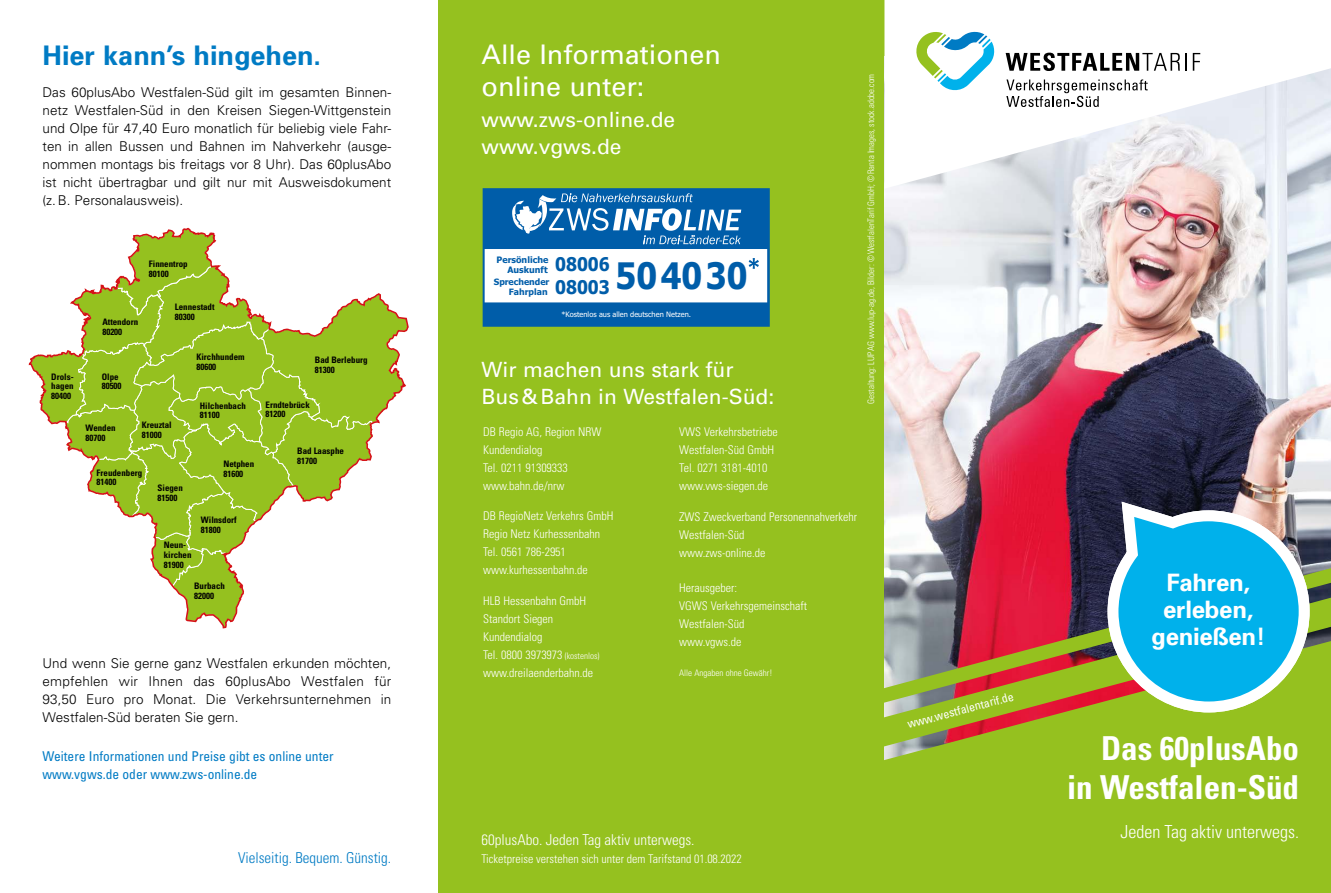
<style>
.page{position:relative;width:1331px;height:893px;background:#fff}
.page>*{position:absolute;margin:0;border:0;box-sizing:border-box;transform-origin:0 0}
.t1{font:700 36.6px "Tahoma";color:#005da9;scale:.89 1}
.t2{font:700 condensed 33px/39px "Univers";color:#fff;text-align:right}
.t3{font:27px/31.5px "Univers";color:#fff}
.t4{font:700 27px "Univers";color:#007bc4}
.t5{font:700 24px/27px "Univers";letter-spacing:-.01em;color:#fff;text-align:center}
.t6{font:21px/27px "Univers";color:#fff}
.t7{font:700 18.9px "Tahoma";color:#005da9;scale:.9 1}
.t8{font:300 condensed 18px "Univers";color:#fff}
.t9{font:300 condensed 15px "Univers";color:#fff}
.t10{font:300 condensed 15px "Univers";color:#007bc4}
.t11{font:300 13.5px/18px "Univers";color:#000;text-align:justify}
.t12{font:condensed 13.5px/18px "Univers";color:#007bc4}
.t13{font:300 condensed 12px/18px "Univers";color:#fff}
.t14{font:condensed 12px "Univers";color:#fff}
.t15{font:700 condensed 9px/9.8px "Univers";color:#000}
.t16{font:300 condensed 9px "Univers";color:#fff}
.t17{font:700 8.85px/10.1px "Tahoma";color:#005da9;text-align:right}
.t18{font:700 8.7px/9.9px "Tahoma";color:#005da9;text-align:right}
.t19{font:7.35px "Tahoma";color:#fff}
.s1{font-size:9px}
</style>
<div class="page">
<div style="left:438px;top:0;width:460px;height:893px;background:#95c11f"></div>
<div style="left:483px;top:188px;width:287px;height:139px;background:#005da9"></div>
<svg style="left:512px;top:193px;width:229px;height:51px"></svg>
<div style="left:485px;top:249px;width:282px;height:53px;background:#fff"></div>
<svg style="left:749px;top:258px;width:10px;height:11px"></svg>
<img style="left:884px;top:189px;width:447px;height:379px">
<svg style="left:884px;top:0;width:447px;height:189px"></svg>
<svg style="left:884px;top:568px;width:447px;height:30px;background:#9f485a"></svg>
<svg style="left:884px;top:598px;width:447px;height:43px;background:#a34e59"></svg>
<svg style="left:884px;top:641px;width:447px;height:252px;background:#98b526"></svg>
<svg style="left:1193px;top:53px;width:7px;height:18px"></svg>
<svg style="left:1006px;top:53px;width:181px;height:18px"></svg>
<svg style="left:916px;top:32px;width:80px;height:60px"></svg>
<svg style="left:1006px;top:79px;width:142px;height:28px"></svg>
<svg style="left:1102px;top:502px;width:212px;height:210px;background:#47b1c5"></svg>
<svg style="left:29px;top:228px;width:380px;height:400px"></svg>
<h3 class="t4" style="left:43px;top:38px;width:280px">Hier kann’s hingehen.</h3>
<p class="t11" style="left:43px;top:83px;width:350px">Das 60plusAbo Westfalen-Süd gilt im gesamten Binnen&shy;netz Westfalen-Süd in den Kreisen Siegen-Wittgenstein und Olpe für 47,40 Euro monatlich für beliebig viele Fahr&shy;ten in allen Bussen und Bahnen im Nahverkehr (ausge&shy;nommen montags bis freitags vor 8 Uhr). Das 60plusAbo ist nicht übertragbar und gilt nur mit Ausweisdokument (z.B. Personalausweis).</p>
<p class="t15" style="left:102px;top:317px;width:37px">Attendorn<br>80200</p>
<p class="t15" style="left:51px;top:371px;width:24px;text-align:justify">Drols&shy;hagen 80400</p>
<p class="t15" style="left:102px;top:371px;width:21px">Olpe<br>80500</p>
<p class="t15" style="left:149px;top:259px;width:40px">Finnentrop<br>80100</p>
<p class="t15" style="left:175px;top:302px;width:41px">Lennestadt<br>80300</p>
<p class="t15" style="left:196px;top:352px;width:50px">Kirchhundem<br>80600</p>
<p class="t15" style="left:315px;top:355px;width:54px">Bad Berleburg<br>81300</p>
<p class="t15" style="left:200px;top:400px;width:48px">Hilchenbach<br>81100</p>
<p class="t15" style="left:266px;top:399px;width:46px">Erndtebrück<br>81200</p>
<p class="t15" style="left:86px;top:423px;width:32px">Wenden<br>80700</p>
<p class="t15" style="left:142px;top:420px;width:31px">Kreuztal<br>81000</p>
<p class="t15" style="left:97px;top:467px;width:47px">Freudenberg<br>81400</p>
<p class="t15" style="left:158px;top:483px;width:27px">Siegen<br>81500</p>
<p class="t15" style="left:164px;top:540px;width:29px">Neun&shy;kirchen<br>81900</p>
<p class="t15" style="left:223px;top:459px;width:32px">Netphen<br>81600</p>
<p class="t15" style="left:201px;top:515px;width:37px">Wilnsdorf<br>81800</p>
<p class="t15" style="left:194px;top:581px;width:32px">Burbach<br>82000</p>
<p class="t15" style="left:297px;top:446px;width:48px">Bad Laasphe<br>81700</p>
<p class="t11" style="left:43px;top:654px;width:350px">Und wenn Sie gerne ganz Westfalen erkunden möchten, empfehlen wir Ihnen das 60plusAbo Westfalen für 93,50 Euro pro Monat. Die Verkehrsunternehmen in Westfalen-Süd beraten Sie gern.</p>
<p class="t12" style="left:43px;top:746px;width:293px">Weitere Informationen und Preise gibt es online unter www.vgws.de oder www.zws-online.de</p>
<p class="t10" style="left:238px;top:849px;width:154px">Vielseitig. Bequem. Günstig.</p>
<h3 class="t3" style="left:482px;top:39px;width:241px">Alle Informationen online unter:</h3>
<h3 class="t6" style="left:482px;top:106px;width:195px">www.zws-online.de www.vgws.de</h3>
<p class="t17" style="left:497px;top:254px;width:53px">Persönliche<br>Auskunft</p>
<p class="t18" style="left:494px;top:276px;width:57px">Sprechender<br>Fahrplan</p>
<h3 class="t7" style="left:555px;top:251px;width:62px">08006</h3>
<h1 class="t1" style="left:555px;top:250px;width:217px"><sub>08003</sub> 504030</h1>
<p class="t19" style="left:561px;top:309px;width:131px">*Kostenlos aus allen deutschen Netzen.</p>
<h3 class="t6" style="left:482px;top:356px;width:294px">Wir machen uns stark für<br>Bus&amp;Bahn in Westfalen-Süd:</h3>
<p class="t13" style="left:483px;top:422px;width:120px">DB Regio AG, Region NRW<br>Kundendialog<br>Tel. 0211 91309333 www.bahn.de/nrw</p>
<p class="t13" style="left:483px;top:507px;width:132px">DB RegioNetz Verkehrs GmbH<br>Regio Netz Kurhessenbahn<br>Tel. 0561 786-2951 www.kurhessenbahn.de</p>
<p class="t13" style="left:483px;top:592px;width:118px">HLB Hessenbahn GmbH<br>Standort Siegen<br>Kundendialog<br>Tel. 0800 3973973 <span class="s1">(kostenlos) </span>www.dreilaenderbahn.de</p>
<p class="t13" style="left:679px;top:422px;width:100px">VWS Verkehrsbetriebe<br>Westfalen-Süd GmbH<br>Tel. 0271 3181-4010 www.vws-siegen.de</p>
<p class="t13" style="left:679px;top:507px;width:179px">ZWS Zweckverband Personennahverkehr<br>Westfalen-Süd<br>www.zws-online.de</p>
<p class="t13" style="left:679px;top:578px;width:129px">Herausgeber:<br>VGWS Verkehrsgemeinschaft<br>Westfalen-Süd www.vgws.de</p>
<p class="t16" style="left:679px;top:668px;width:95px">Alle Angaben ohne Gewähr!</p>
<p class="t16" style="left:865px;top:404px;width:332px;rotate:-90deg">Gestaltung: LUP AG www.lup-ag.de, Bilder: © WestfalenTarif GmbH; © Ranta Images, stock.adobe.com</p>
<p class="t14" style="left:906px;top:717px;width:111px;rotate:-15deg">www.westfalentarif.de</p>
<p class="t9" style="left:482px;top:830px;width:214px">60plusAbo. Jeden Tag aktiv unterwegs.</p>
<p class="t13" style="left:482px;top:849px;width:262px">Ticketpreise verstehen sich unter dem Tarifstand 01.08.2022</p>
<h3 class="t5" style="left:1151px;top:568px;width:116px">Fahren, erleben, genießen!</h3>
<h2 class="t2" style="left:1067px;top:728px;width:234px">Das 60plusAbo<br>in Westfalen-Süd</h2>
<h3 class="t8" style="left:1120px;top:821px;width:180px">Jeden Tag aktiv unterwegs.</h3>
</div>
